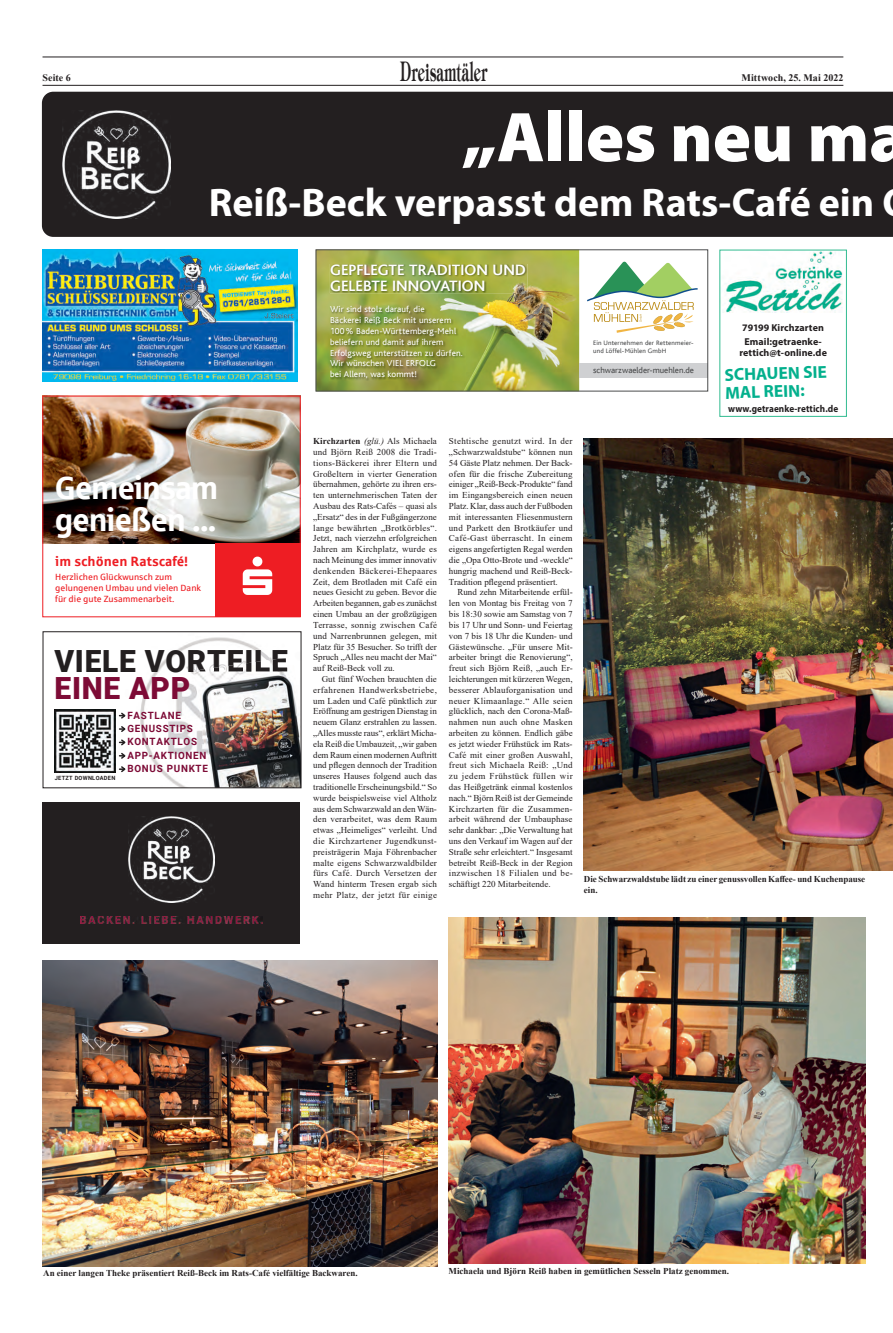
<style>
.page{position:relative;width:893px;height:1333px;background:#fff}
.page>*{position:absolute;margin:0;border:0;box-sizing:border-box;transform-origin:0 0}
.t1{font:900 71px "Myriad Pro";color:#fff}
.t2{font:700 40px "Myriad Pro";color:#fff}
.t3{font:32px/32px "Sparkasse Head";color:#fff}
.t4{font:900 30.6px "Roboto";letter-spacing:.025em;color:#231f20}
.t5{font:900 30.6px "Roboto";letter-spacing:.025em;color:#7d0b36}
.t6{font:600 27px "Tiffany IT Cby BT";color:#231f20;scale:.5 1}
.t7{font:700 17.4px/18px "Myriad Pro";color:#03b08d}
.t8{font:700 15.8px/15.8px "Bliss";color:#fff}
.t9{font:700 13.5px "Sparkasse Rg";color:#ee1d23}
.t10{font:700 10px/13.4px "Roboto";letter-spacing:.075em;color:#7d0b36}
.t11{font:700 10px/13.8px "Myriad Pro";letter-spacing:.005em;color:#231f20}
.t12{font:700 10px "Times New Roman";letter-spacing:.005em;color:#231f20}
.t13{font:700 10px "Myriad Pro";letter-spacing:.005em;color:#231f20;scale:.92 1}
.t14{font:9px/10.8px "Times New Roman";color:#231f20;text-align:justify}
.t15{font:700 9px/10.8px "Times New Roman";color:#231f20}
.t16{font:9px/10.8px "Bliss";letter-spacing:.01em;color:#fff}
.t17{font:9px/10.8px "Sparkasse Rg";color:#ee1d23}
.t18{font:8.7px "Bliss";letter-spacing:-.005em;color:#4b4c4d}
.t19{font:6.7px/8px "Bliss";letter-spacing:.02em;color:#4b4c4d}
.t20{font:700 5.8px "Roboto";letter-spacing:.05em;color:#231f20}
.s1{font-weight:700}
.s2{font-style:italic}
</style>
<div class="page">
<hr style="left:43px;top:57px;width:800px;height:1px;background:#231f20">
<hr style="left:43px;top:85px;width:800px;height:1px;background:#231f20">
<div style="left:42px;top:92px;width:851px;height:145px;background:#231f20"></div>
<div style="left:43px;top:802px;width:257px;height:142px;background:#231f20"></div>
<img style="left:128px;top:816px;width:87px;height:86px">
<img style="left:80px;top:916px;width:182px;height:7px">
<div style="left:57px;top:104px;width:121px;height:120px;background:#231f20"></div>
<img style="left:63px;top:111px;width:107px;height:107px">
<img style="left:97px;top:637px;width:162px;height:149px">
<img style="left:188px;top:649px;width:18px;height:22px">
<img style="left:208px;top:649px;width:17px;height:7px">
<img style="left:228px;top:649px;width:15px;height:7px">
<img style="left:246px;top:649px;width:5px;height:7px">
<img style="left:256px;top:649px;width:12px;height:7px">
<img style="left:194px;top:656px;width:106px;height:130px">
<svg style="left:194px;top:669px;width:12px;height:2px"></svg>
<img style="left:208px;top:666px;width:17px;height:5px">
<img style="left:228px;top:663px;width:15px;height:8px">
<svg style="left:246px;top:662px;width:5px;height:9px"></svg>
<img style="left:256px;top:660px;width:14px;height:11px">
<img style="left:273px;top:657px;width:14px;height:14px">
<svg style="left:120px;top:711px;width:7px;height:62px"></svg>
<img style="left:54px;top:710px;width:62px;height:62px">
<div style="left:43px;top:631px;width:259px;height:157px;border:1px solid #231f20"></div>
<img style="left:45px;top:398px;width:253px;height:145px">
<div style="left:214px;top:543px;width:86px;height:74px;background:#ee1d23"></div>
<svg style="left:242px;top:556px;width:31px;height:39px"></svg>
<div style="left:43px;top:396px;width:257px;height:221px;border:1px solid #ee1d23"></div>
<img style="left:43px;top:249px;width:255px;height:132px">
<img style="left:725px;top:251px;width:118px;height:61px">
<div style="left:719px;top:249px;width:128px;height:168px;border:1px solid #31bb90"></div>
<img style="left:318px;top:251px;width:261px;height:138px">
<svg style="left:587px;top:261px;width:111px;height:72px"></svg>
<div style="left:579px;top:363px;width:129px;height:14px;background:#cfd0d2"></div>
<img style="left:330px;top:264px;width:198px;height:29px">
<img style="left:330px;top:305px;width:135px;height:76px">
<div style="left:316px;top:249px;width:392px;height:142px;border:1px solid #4b4c4d"></div>
<img style="left:43px;top:960px;width:394px;height:306px">
<img style="left:449px;top:917px;width:416px;height:346px">
<img style="left:584px;top:438px;width:309px;height:432px">
<p class="t12" style="left:43px;top:70px;width:30px">Seite 6</p>
<h3 class="t6" style="left:400px;top:55px;width:177px">Dreisamtäler</h3>
<p class="t12" style="left:741px;top:70px;width:103px">Mittwoch, 25. Mai 2022</p>
<h1 class="t1" style="left:462px;top:97px;width:448px">„Alles neu ma</h1>
<h2 class="t2" style="left:209px;top:176px;width:667px">Reiß-Beck verpasst dem Rats-Café ein</h2>
<h3 class="t8" style="left:330px;top:262px;width:197px">GEPFLEGTE TRADITION UND<br>GELEBTE INNOVATION</h3>
<p class="t16" style="left:330px;top:304px;width:134px">Wir sind stolz darauf, die<br>Bäckerei Reiß Beck mit unserem<br>100% Baden-Württemberg-Mehl beliefern und damit auf ihrem<br>Erfolgsweg unterstützen zu dürfen.<br>Wir wünschen VIEL ERFOLG<br>bei Allem, was kommt!</p>
<p class="t19" style="left:593px;top:338px;width:102px">Ein Unternehmen der Rettenmeier&shy;und Löffel-Mühlen GmbH</p>
<p class="t18" style="left:593px;top:366px;width:102px">schwarzwaelder-muehlen.de</p>
<p class="t11" style="left:742px;top:320px;width:83px">79199 Kirchzarten<br>Email:getraenke-</p>
<p class="t11" style="left:739px;top:345px;width:89px">rettich@t-online.de</p>
<h3 class="t7" style="left:724px;top:365px;width:104px;rotate:-2deg">SCHAUEN SIE<br>MAL REIN:</h3>
<p class="t13" style="left:728px;top:402px;width:121px">www.getraenke-rettich.de</p>
<h3 class="t3" style="left:55px;top:470px;width:164px">Gemeinsam genießen ...</h3>
<h3 class="t9" style="left:55px;top:552px;width:134px">im schönen Ratscafé!</h3>
<p class="t17" style="left:55px;top:571px;width:147px">Herzlichen Glückwunsch zum gelungenen Umbau und vielen Dank für die gute Zusammenarbeit.</p>
<h3 class="t4" style="left:54px;top:639px;width:235px">VIELE VORTEILE</h3>
<h3 class="t5" style="left:54px;top:667px;width:137px">EINE APP</h3>
<p class="t20" style="left:55px;top:774px;width:62px">JETZT DOWNLOADEN</p>
<p class="t10" style="left:127px;top:708px;width:55px">FASTLANE</p>
<p class="t10" style="left:127px;top:748px;width:80px">APP-AKTIONEN</p>
<p class="t10" style="left:127px;top:721px;width:71px">GENUSSTIPS<br>KONTAKTLOS</p>
<p class="t10" style="left:127px;top:761px;width:82px">BONUS PUNKTE</p>
<p class="t14" style="left:313px;top:435px;width:125px"><span class="s1">Kirchzarten</span> <span class="s2">(glü.)</span> Als Michaela und Björn Reiß 2008 die Tradi&shy;tions-Bäckerei ihrer Eltern und Großeltern in vierter Generation übernahmen, gehörte zu ihren ers&shy;ten unternehmerischen Taten der Ausbau des Rats-Cafés – quasi als „Ersatz“ des in der Fußgängerzone lange bewährten „Brotkörbles“.<br>Jetzt, nach vierzehn erfolgreichen Jahren am Kirchplatz, wurde es nach Meinung des immer innovativ denkenden Bäckerei-Ehepaares Zeit, dem Brotladen mit Café ein neues Gesicht zu geben. Bevor die Arbeiten begannen, gab es zunächst einen Umbau an der großzügigen Terrasse, sonnig zwischen Café und Narrenbrunnen gelegen, mit Platz für 35 Besucher. So trifft der Spruch „Alles neu macht der Mai“ auf Reiß-Beck voll zu.</p>
<p class="t14" style="left:313px;top:673px;width:125px;text-indent:9px">Gut fünf Wochen brauchten die erfahrenen Handwerksbetriebe, um Laden und Café pünktlich zur Eröffnung am gestrigen Dienstag in neuem Glanz erstrahlen zu lassen. „Alles musste raus“, erklärt Micha&shy;ela Reiß die Umbauzeit, „wir gaben dem Raum einen modernen Auftritt und pflegen dennoch der Tradition unseres Hauses folgend auch das traditionelle Erscheinungsbild.“ So wurde beispielsweise viel Altholz aus dem Schwarzwald an den Wän&shy;den verarbeitet, was dem Raum etwas „Heimeliges“ verleiht. Und die Kirchzartener Jugendkunst&shy;preisträgerin Maja Föhrenbacher malte eigens Schwarzwaldbilder fürs Café. Durch Versetzen der Wand hinterm Tresen ergab sich mehr Platz, der jetzt für einige</p>
<p class="t14" style="left:449px;top:435px;width:125px">Stehtische genutzt wird. In der „Schwarzwaldstube“ können nun 54 Gäste Platz nehmen. Der Back&shy;ofen für die frische Zubereitung einiger „Reiß-Beck-Produkte“ fand im Eingangsbereich einen neuen Platz. Klar, dass auch der Fußboden mit interessanten Fliesenmustern und Parkett den Brotkäufer und Café-Gast überrascht. In einem eigens angefertigten Regal werden die „Opa Otto-Brote und -weckle“ hungrig machend und Reiß-Beck-Tradition pflegend präsentiert.</p>
<p class="t14" style="left:449px;top:586px;width:125px;text-indent:9px">Rund zehn Mitarbeitende erfül&shy;len von Montag bis Freitag von 7 bis 18:30 sowie am Samstag von 7 bis 17 Uhr und Sonn- und Feiertag von 7 bis 18 Uhr die Kunden- und Gästewünsche. „Für unsere Mit&shy;arbeiter bringt die Renovierung“, freut sich Björn Reiß, „auch Er&shy;leichterungen mit kürzeren Wegen, besserer Ablauforganisation und neuer Klimaanlage.“ Alle seien glücklich, nach den Corona-Maß&shy;nahmen nun auch ohne Masken arbeiten zu können. Endlich gäbe es jetzt wieder Frühstück im Rats-Café mit einer großen Auswahl, freut sich Michaela Reiß: „Und zu jedem Frühstück füllen wir das Heißgetränk einmal kostenlos nach.“ Björn Reiß ist der Gemeinde Kirchzarten für die Zusammen&shy;arbeit während der Umbauphase sehr dankbar: „Die Verwaltung hat uns den Verkauf im Wagen auf der Straße sehr erleichtert.“ Insgesamt betreibt Reiß-Beck in der Region inzwischen 18 Filialen und be&shy;schäftigt 220 Mitarbeitende.</p>
<p class="t15" style="left:584px;top:873px;width:283px">Die Schwarzwaldstube lädt zu einer genussvollen Kaffee- und Kuchenpause ein.</p>
<p class="t15" style="left:43px;top:1267px;width:316px">An einer langen Theke präsentiert Reiß-Beck im Rats-Café vielfältige Backwaren.</p>
<p class="t15" style="left:449px;top:1265px;width:282px">Michaela und Björn Reiß haben in gemütlichen Sesseln Platz genommen.</p>
</div>
